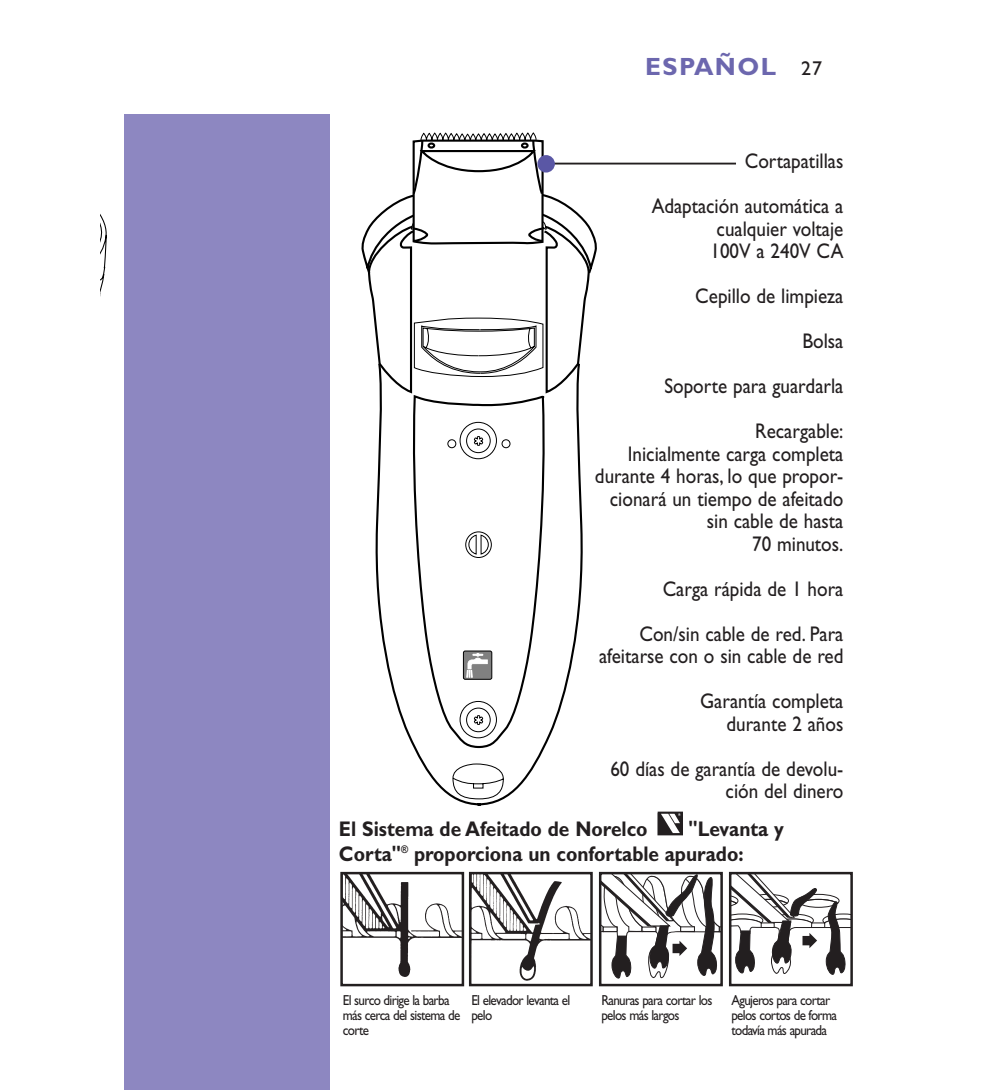
<style>
.page{position:relative;width:990px;height:1090px;background:#fff}
.page>*{position:absolute;margin:0;border:0;box-sizing:border-box;transform-origin:0 0}
.t1{font:700 25px "Gill Sans";letter-spacing:.055em;color:#6c67ae}
.t2{font:21.25px/45px "Gill Sans";color:#231f20;text-align:right;scale:.9 1}
.t3{font:700 21.25px/25px "Gill Sans";color:#231f20;scale:.9 1}
.t4{font:20px "Gill Sans";color:#231f20}
.t5{font:14.5px/15px "Gill Sans";letter-spacing:-.05em;color:#231f20;scale:.9 1}
</style>
<div class="page">
<div style="left:124px;top:114px;width:206px;height:976px;background:#8d87c1"></div>
<svg style="left:100px;top:214px;width:7px;height:83px"></svg>
<svg style="left:361px;top:227px;width:236px;height:518px"></svg>
<svg style="left:412px;top:395px;width:133px;height:411px"></svg>
<svg style="left:368px;top:133px;width:222px;height:262px"></svg>
<svg style="left:602px;top:875px;width:118px;height:104px"></svg>
<div style="left:599px;top:872px;width:124px;height:114px;border:2px solid #231f20"></div>
<svg style="left:732px;top:875px;width:118px;height:100px"></svg>
<div style="left:729px;top:872px;width:124px;height:114px;border:2px solid #231f20"></div>
<img style="left:343px;top:875px;width:118px;height:102px">
<div style="left:340px;top:872px;width:124px;height:114px;border:2px solid #231f20"></div>
<img style="left:472px;top:875px;width:118px;height:106px">
<div style="left:469px;top:872px;width:124px;height:114px;border:2px solid #231f20"></div>
<img style="left:658px;top:812px;width:25px;height:24px">
<hr style="left:551px;top:163px;width:185px;height:2px;background:#231f20">
<div style="left:537px;top:155px;width:18px;height:18px;background:#5a57a5;border-radius:50%"></div>
<p class="t1" style="left:645px;top:58px;width:132px">ESPAÑOL</p>
<p class="t4" style="left:801px;top:61px;width:22px">27</p>
<p class="t2" style="left:652px;top:141px;width:215px">Cortapatillas<br>Adaptación automática a</p>
<p class="t2" style="left:711px;top:220px;width:149px;line-height:22.5px;text-align:left">cualquier voltaje<br>100V a 240V CA</p>
<p class="t2" style="left:664px;top:276px;width:200px">Cepillo de limpieza<br>Bolsa<br>Soporte para guardarla<br>Recargable:</p>
<p class="t2" style="left:595px;top:445px;width:278px;line-height:22.5px">Inicialmente carga completa durante 4 horas, lo que propor&shy;cionará un tiempo de afeitado sin cable de hasta<br>70 minutos.</p>
<p class="t2" style="left:640px;top:569px;width:228px">Carga rápida de 1 hora<br>Con/sin cable de red. Para</p>
<p class="t2" style="left:599px;top:636px;width:273px">afeitarse con o sin cable de red<br>Garantía completa</p>
<p class="t2" style="left:610px;top:704px;width:260px">durante 2 años<br>60 días de garantía de devolu-</p>
<p class="t2" style="left:726px;top:771px;width:132px">ción del dinero</p>
<p class="t3" style="left:339px;top:818px;width:345px">El Sistema de Afeitado de Norelco</p>
<p class="t3" style="left:339px;top:818px;width:496px;text-indent:350px">"Levanta y<br>Corta"<sup>®</sup> proporciona un confortable apurado:</p>
<p class="t5" style="left:343px;top:994px;width:132px">El surco dirige la barba más cerca del sistema de corte</p>
<p class="t5" style="left:471px;top:994px;width:111px">El elevador levanta el pelo</p>
<p class="t5" style="left:601px;top:994px;width:125px">Ranuras para cortar los pelos más largos</p>
<p class="t5" style="left:731px;top:994px;width:119px">Agujeros para cortar pelos cortos de forma todavía más apurada</p>
</div>
